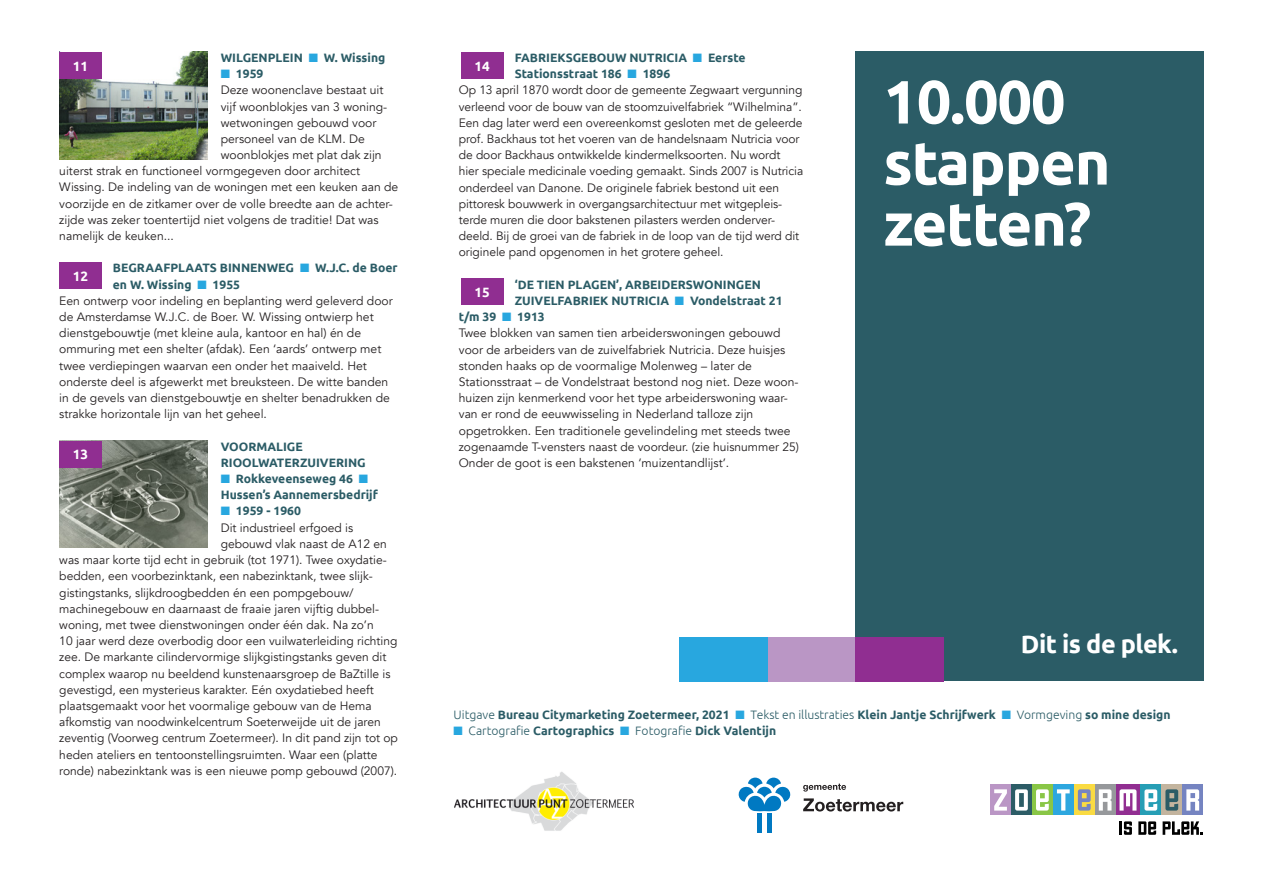
<style>
.page{position:relative;width:1263px;height:893px;background:#fff}
.page>*{position:absolute;margin:0;border:0;box-sizing:border-box;transform-origin:0 0}
.t1{font:700 61.05px/61.1px "Ubuntu";letter-spacing:-.02em;color:#fff}
.t2{font:700 25.2px "Ubuntu";letter-spacing:-.02em;color:#fff}
.t3{font:700 13.5px "Ubuntu";color:#fff}
.t4{font:12.15px "Avenir";color:#231f20}
.t5{font:700 12.15px/16.2px "Ubuntu";color:#2b5c66}
.s1{color:#28a7df}
.s2{font-weight:300}
</style>
<div class="page">
<div style="left:990px;top:785px;width:21px;height:30px;background:#ba96c5"></div>
<div style="left:1011px;top:785px;width:21px;height:30px;background:#2c5c66"></div>
<div style="left:1032px;top:785px;width:21px;height:30px;background:#89c646"></div>
<div style="left:1053px;top:785px;width:21px;height:30px;background:#2da7df"></div>
<div style="left:1074px;top:785px;width:21px;height:30px;background:#fadb42"></div>
<svg style="left:1095px;top:785px;width:20px;height:30px"></svg>
<div style="left:1115px;top:785px;width:25px;height:30px;background:#912e91"></div>
<div style="left:1140px;top:785px;width:21px;height:30px;background:#269eb5"></div>
<div style="left:1161px;top:785px;width:21px;height:30px;background:#c3b49e"></div>
<div style="left:1182px;top:785px;width:21px;height:30px;background:#7584c1"></div>
<svg style="left:994px;top:789px;width:13px;height:22px"></svg>
<svg style="left:1015px;top:789px;width:13px;height:22px"></svg>
<svg style="left:1057px;top:789px;width:13px;height:22px"></svg>
<svg style="left:1099px;top:789px;width:12px;height:22px"></svg>
<svg style="left:1186px;top:789px;width:13px;height:22px"></svg>
<svg style="left:1119px;top:789px;width:17px;height:22px"></svg>
<svg style="left:1036px;top:789px;width:13px;height:22px"></svg>
<svg style="left:1078px;top:789px;width:12px;height:22px"></svg>
<svg style="left:1144px;top:789px;width:13px;height:22px"></svg>
<svg style="left:1165px;top:789px;width:13px;height:22px"></svg>
<hr style="left:1119px;top:821px;width:3px;height:14px;background:#000">
<svg style="left:1124px;top:821px;width:8px;height:14px"></svg>
<svg style="left:1138px;top:821px;width:18px;height:14px"></svg>
<svg style="left:1162px;top:821px;width:41px;height:14px"></svg>
<div style="left:855px;top:51px;width:349px;height:630px;background:#2b5c66"></div>
<svg style="left:803px;top:798px;width:100px;height:13px"></svg>
<svg style="left:803px;top:784px;width:43px;height:8px"></svg>
<svg style="left:748px;top:778px;width:14px;height:10px"></svg>
<svg style="left:766px;top:778px;width:15px;height:10px"></svg>
<svg style="left:739px;top:786px;width:52px;height:26px"></svg>
<div style="left:757px;top:813px;width:5px;height:20px;background:#0079c2"></div>
<hr style="left:767px;top:813px;width:4px;height:20px;background:#0079c2">
<img style="left:454px;top:772px;width:180px;height:59px">
<div style="left:461px;top:52px;width:42px;height:27px;background:#902e91"></div>
<div style="left:461px;top:278px;width:42px;height:27px;background:#902e91"></div>
<img style="left:59px;top:52px;width:148px;height:107px">
<div style="left:59px;top:52px;width:42px;height:27px;background:#902e91"></div>
<div style="left:59px;top:262px;width:42px;height:27px;background:#902e91"></div>
<img style="left:59px;top:441px;width:148px;height:107px">
<div style="left:59px;top:441px;width:42px;height:27px;background:#902e91"></div>
<div style="left:767px;top:637px;width:88px;height:44px;background:#ba96c5"></div>
<div style="left:679px;top:637px;width:88px;height:44px;background:#28a7df"></div>
<div style="left:855px;top:637px;width:88px;height:44px;background:#902e91"></div>
<p class="t5" style="left:221px;top:49px;width:166px">WILGENPLEIN <span class="s1">■</span> W. Wissing</p>
<p class="t5" style="left:221px;top:66px;width:44px"><span class="s1">■</span> 1959</p>
<p class="t4" style="left:221px;top:83px;width:164px">Deze woonenclave bestaat uit</p>
<p class="t4" style="left:221px;top:99px;width:168px">vijf woonblokjes van 3 woning-</p>
<p class="t4" style="left:221px;top:115px;width:157px">wetwoningen gebouwd voor</p>
<p class="t4" style="left:221px;top:131px;width:146px">personeel van de KLM. De</p>
<p class="t4" style="left:221px;top:148px;width:162px">woonblokjes met plat dak zijn</p>
<p class="t4" style="left:59px;top:164px;width:302px">uiterst strak en functioneel vormgegeven door architect</p>
<p class="t4" style="left:59px;top:180px;width:341px">Wissing. De indeling van de woningen met een keuken aan de</p>
<p class="t4" style="left:59px;top:196px;width:335px">voorzijde en de zitkamer over de volle breedte aan de achter-</p>
<p class="t4" style="left:59px;top:212px;width:321px">zijde was zeker toentertijd niet volgens de traditie! Dat was</p>
<p class="t4" style="left:59px;top:229px;width:116px">namelijk de keuken...</p>
<p class="t5" style="left:113px;top:260px;width:286px">BEGRAAFPLAATS BINNENWEG <span class="s1">■</span> W.J.C. de Boer</p>
<p class="t5" style="left:113px;top:276px;width:129px">en W. Wissing <span class="s1">■</span> 1955</p>
<p class="t4" style="left:59px;top:293px;width:335px">Een ontwerp voor indeling en beplanting werd geleverd door</p>
<p class="t4" style="left:59px;top:310px;width:316px">de Amsterdamse W.J.C. de Boer. W. Wissing ontwierp het</p>
<p class="t4" style="left:59px;top:326px;width:303px">dienstgebouwtje (met kleine aula, kantoor en hal) én de</p>
<p class="t4" style="left:59px;top:342px;width:324px">ommuring met een shelter (afdak). Een ‘aards’ ontwerp met</p>
<p class="t4" style="left:59px;top:358px;width:309px">twee verdiepingen waarvan een onder het maaiveld. Het</p>
<p class="t4" style="left:59px;top:374px;width:330px">onderste deel is afgewerkt met breuksteen. De witte banden</p>
<p class="t4" style="left:59px;top:391px;width:332px">in de gevels van dienstgebouwtje en shelter benadrukken de</p>
<p class="t4" style="left:59px;top:407px;width:209px">strakke horizontale lijn van het geheel.</p>
<p class="t5" style="left:221px;top:438px;width:146px">VOORMALIGE<br>RIOOLWATERZUIVERING</p>
<p class="t5" style="left:221px;top:470px;width:159px"><span class="s1">■</span> Rokkeveenseweg 46 <span class="s1">■<br></span>Hussen’s Aannemersbedrijf</p>
<p class="t5" style="left:221px;top:503px;width:82px"><span class="s1">■</span> 1959 - 1960</p>
<p class="t4" style="left:221px;top:520px;width:134px">Dit industrieel erfgoed is</p>
<p class="t4" style="left:221px;top:536px;width:168px">gebouwd vlak naast de A12 en</p>
<p class="t4" style="left:59px;top:553px;width:329px">was maar korte tijd echt in gebruik (tot 1971). Twee oxydatie-</p>
<p class="t4" style="left:59px;top:569px;width:315px">bedden, een voorbezinktank, een nabezinktank, twee slijk-</p>
<p class="t4" style="left:59px;top:585px;width:296px">gistingstanks, slijkdroogbedden én een pompgebouw/</p>
<p class="t4" style="left:59px;top:601px;width:321px">machinegebouw en daarnaast de fraaie jaren vijftig dubbel-</p>
<p class="t4" style="left:59px;top:617px;width:316px">woning, met twee dienstwoningen onder één dak. Na zo’n</p>
<p class="t4" style="left:59px;top:634px;width:340px">10 jaar werd deze overbodig door een vuilwaterleiding richting</p>
<p class="t4" style="left:59px;top:650px;width:329px">zee. De markante cilindervormige slijkgistingstanks geven dit</p>
<p class="t4" style="left:59px;top:666px;width:333px">complex waarop nu beeldend kunstenaarsgroep de BaZtille is</p>
<p class="t4" style="left:59px;top:682px;width:316px">gevestigd, een mysterieus karakter. Eén oxydatiebed heeft</p>
<p class="t4" style="left:59px;top:698px;width:314px">plaatsgemaakt voor het voormalige gebouw van de Hema</p>
<p class="t4" style="left:59px;top:715px;width:323px">afkomstig van noodwinkelcentrum Soeterweijde uit de jaren</p>
<p class="t4" style="left:59px;top:731px;width:340px">zeventig (Voorweg centrum Zoetermeer). In dit pand zijn tot op</p>
<p class="t4" style="left:59px;top:747px;width:320px">heden ateliers en tentoonstellingsruimten. Waar een (platte</p>
<p class="t4" style="left:59px;top:763px;width:339px">ronde) nabezinktank was is een nieuwe pomp gebouwd (2007).</p>
<p class="t3" style="left:73px;top:58px;width:17px">11</p>
<p class="t3" style="left:73px;top:268px;width:17px">12</p>
<p class="t3" style="left:73px;top:446px;width:17px">13</p>
<p class="t5" style="left:515px;top:49px;width:232px">FABRIEKSGEBOUW NUTRICIA <span class="s1">■</span> Eerste</p>
<p class="t5" style="left:515px;top:66px;width:157px">Stationsstraat 186 <span class="s1">■</span> 1896</p>
<p class="t4" style="left:459px;top:83px;width:345px">Op 13 april 1870 wordt door de gemeente Zegwaart vergunning</p>
<p class="t4" style="left:459px;top:99px;width:345px">verleend voor de bouw van de stoomzuivelfabriek “Wilhelmina”.</p>
<p class="t4" style="left:459px;top:115px;width:345px">Een dag later werd een overeenkomst gesloten met de geleerde</p>
<p class="t4" style="left:459px;top:131px;width:342px">prof. Backhaus tot het voeren van de handelsnaam Nutricia voor</p>
<p class="t4" style="left:459px;top:148px;width:323px">de door Backhaus ontwikkelde kindermelksoorten. Nu wordt</p>
<p class="t4" style="left:459px;top:164px;width:346px">hier speciale medicinale voeding gemaakt. Sinds 2007 is Nutricia</p>
<p class="t4" style="left:459px;top:180px;width:322px">onderdeel van Danone. De originele fabriek bestond uit een</p>
<p class="t4" style="left:459px;top:196px;width:325px">pittoresk bouwwerk in overgangs architectuur met witgepleis-</p>
<p class="t4" style="left:459px;top:212px;width:318px">terde muren die door bakstenen pilasters werden onderver-</p>
<p class="t4" style="left:459px;top:229px;width:342px">deeld. Bij de groei van de fabriek in de loop van de tijd werd dit</p>
<p class="t4" style="left:459px;top:245px;width:266px">originele pand opgenomen in het grotere geheel.</p>
<p class="t5" style="left:515px;top:276px;width:248px">‘DE TIEN PLAGEN’, ARBEIDERSWONINGEN</p>
<p class="t5" style="left:515px;top:292px;width:269px">ZUIVELFABRIEK NUTRICIA <span class="s1">■</span> Vondelstraat 21</p>
<p class="t5" style="left:459px;top:308px;width:88px">t/m 39 <span class="s1">■</span> 1913</p>
<p class="t4" style="left:459px;top:326px;width:323px">Twee blokken van samen tien arbeiderswoningen gebouwd</p>
<p class="t4" style="left:459px;top:342px;width:328px">voor de arbeiders van de zuivelfabriek Nutricia. Deze huisjes</p>
<p class="t4" style="left:459px;top:358px;width:295px">stonden haaks op de voormalige Molenweg – later de</p>
<p class="t4" style="left:459px;top:374px;width:341px">Stationsstraat – de Vondelstraat bestond nog niet. Deze woon-</p>
<p class="t4" style="left:459px;top:391px;width:331px">huizen zijn kenmerkend voor het type arbeiderswoning waar-</p>
<p class="t4" style="left:459px;top:407px;width:296px">van er rond de eeuwwisseling in Nederland talloze zijn</p>
<p class="t4" style="left:459px;top:423px;width:333px">opgetrokken. Een traditionele gevelindeling met steeds twee</p>
<p class="t4" style="left:459px;top:439px;width:342px">zogenaamde T-vensters naast de voordeur. (zie huisnummer 25)</p>
<p class="t4" style="left:459px;top:455px;width:272px">Onder de goot is een bakstenen ‘muizentandlijst’.</p>
<p class="t3" style="left:475px;top:58px;width:17px">14</p>
<p class="t3" style="left:475px;top:284px;width:17px">15</p>
<p class="t1" style="left:883px;top:70px;width:229px">10.000 stappen zetten?</p>
<p class="t2" style="left:1021px;top:629px;width:158px">Dit is de plek.</p>
<p class="t5" style="left:453px;top:706px;width:719px"><span class="s2">Uitgave</span> Bureau Citymarketing Zoetermeer, 2021 <span class="s1">■</span> <span class="s2">Tekst en illustraties</span> Klein Jantje Schrijfwerk <span class="s1">■</span> <span class="s2">Vormgeving</span> so mine design</p>
<p class="t5" style="left:453px;top:722px;width:324px"><span class="s1">■</span> <span class="s2">Cartografie</span> Cartographics <span class="s1">■</span> <span class="s2">Fotografie</span> Dick Valentijn</p>
</div>
